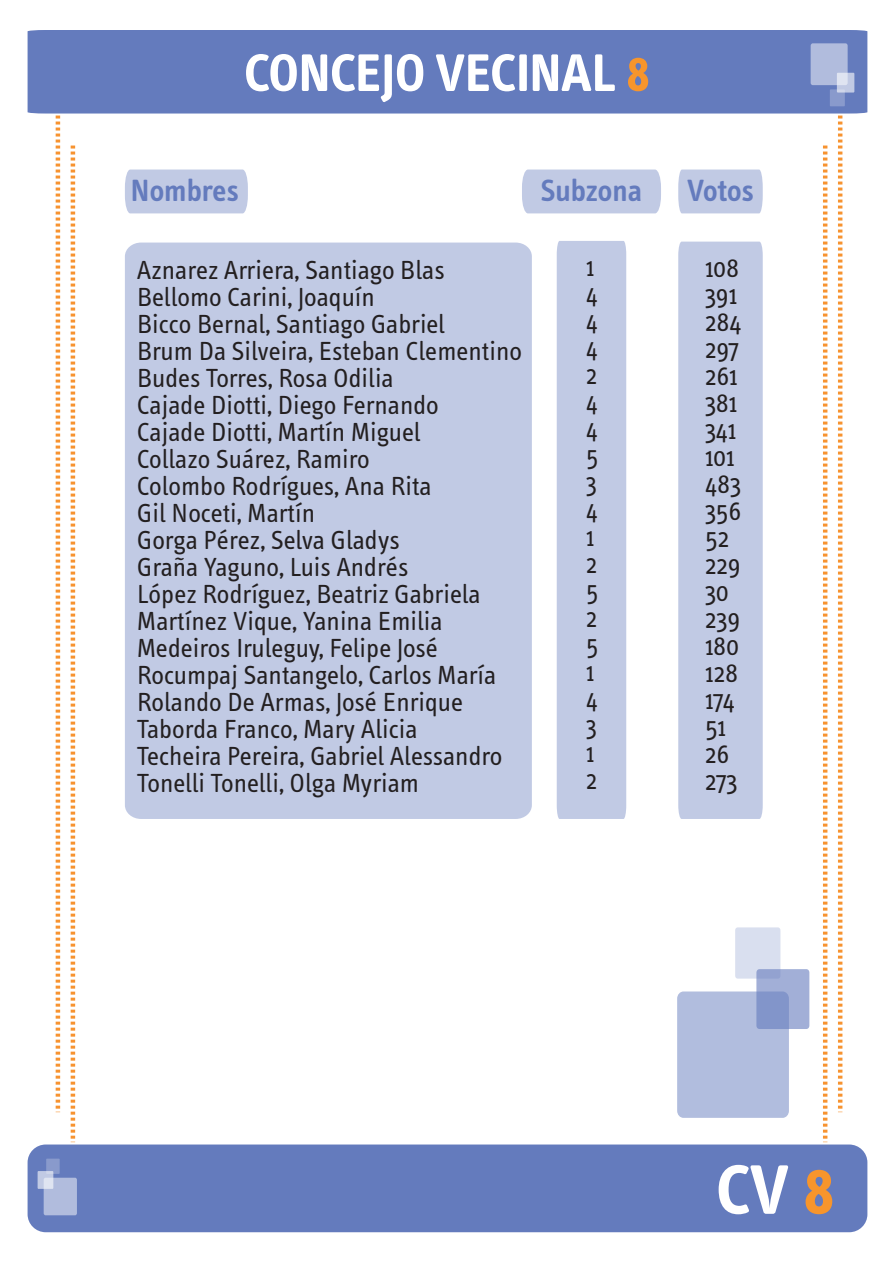
<style>
.page{position:relative;width:895px;height:1263px;background:#fff}
.page>*{position:absolute;margin:0;border:0;box-sizing:border-box;transform-origin:0 0}
.t1{font:71.4px "Info Text Bold Caps";color:#fff}
.t2{font:54px "Info Text Bold Caps";color:#fff}
.t3{font:600 31.5px "Info Text";color:#647bbd}
.t4{font:27px/27px "Info Text";color:#231f20}
.t5{font:27px/27px "Info Text";color:#231f20;scale:.96 1}
.s1{color:#f7952c}
</style>
<div class="page">
<div style="left:28px;top:1144px;width:839px;height:88px;background:#647bbd;border-radius:18px"></div>
<div style="left:44px;top:1178px;width:33px;height:37px;background:#b1bcdd;border-radius:2px"></div>
<svg style="left:38px;top:1171px;width:15px;height:18px"></svg>
<svg style="left:46px;top:1158px;width:14px;height:16px"></svg>
<div style="left:28px;top:30px;width:839px;height:84px;background:#647bbd"></div>
<div style="left:811px;top:43px;width:37px;height:42px;background:#b1bcdd;border-radius:2px"></div>
<svg style="left:837px;top:73px;width:17px;height:20px"></svg>
<svg style="left:830px;top:89px;width:15px;height:17px"></svg>
<div style="left:125px;top:243px;width:407px;height:576px;background:#c1cae4"></div>
<div style="left:125px;top:170px;width:123px;height:43px;background:#c1cae4"></div>
<div style="left:678px;top:170px;width:85px;height:43px;background:#c1cae4"></div>
<div style="left:678px;top:242px;width:85px;height:577px;background:#c1cae4"></div>
<div style="left:522px;top:170px;width:139px;height:43px;background:#c1cae4"></div>
<div style="left:557px;top:241px;width:69px;height:578px;background:#c1cae4"></div>
<svg style="left:823px;top:146px;width:4px;height:996px"></svg>
<svg style="left:838px;top:116px;width:4px;height:996px"></svg>
<svg style="left:71px;top:146px;width:4px;height:996px"></svg>
<svg style="left:56px;top:116px;width:4px;height:996px"></svg>
<div style="left:677px;top:991px;width:112px;height:127px;background:#b1bdde;border-radius:7px"></div>
<svg style="left:756px;top:969px;width:53px;height:60px;background:#95a4d1"></svg>
<svg style="left:735px;top:927px;width:45px;height:52px;background:#d2d9ec"></svg>
<h2 class="t2" style="left:245px;top:42px;width:407px">CONCEJO VECINAL <span class="s1">8</span></h2>
<p class="t3" style="left:541px;top:172px;width:103px">Subzona</p>
<p class="t3" style="left:131px;top:172px;width:110px">Nombres</p>
<p class="t3" style="left:687px;top:172px;width:68px">Votos</p>
<p class="t4" style="left:137px;top:257px;width:387px">Aznarez Arriera, Santiago Blas<br>Bellomo Carini, Joaquín<br>Bicco Bernal, Santiago Gabriel<br>Brum Da Silveira, Esteban Clementino<br>Budes Torres, Rosa Odilia<br>Cajade Diotti, Diego Fernando<br>Cajade Diotti, Martín Miguel<br>Collazo Suárez, Ramiro<br>Colombo Rodrígues, Ana Rita<br>Gil Noceti, Martín<br>Gorga Pérez, Selva Gladys<br>Graña Yaguno, Luis Andrés<br>López Rodríguez, Beatriz Gabriela<br>Martínez Vique, Yanina Emilia<br>Medeiros Iruleguy, Felipe José<br>Rocumpaj Santangelo, Carlos María<br>Rolando De Armas, José Enrique<br>Taborda Franco, Mary Alicia<br>Techeira Pereira, Gabriel Alessandro<br>Tonelli Tonelli, Olga Myriam</p>
<p class="t5" style="left:586px;top:253px;width:14px">1<br>4<br>4<br>4<br>2<br>4<br>4<br>5<br>3<br>4<br>1<br>2<br>5<br>2<br>5<br>1<br>4<br>3<br>1<br>2</p>
<p class="t4" style="left:705px;top:254px;width:38px">108<br>391<br>284<br>297<br>261<br>381<br>341<br>101<br>483<br>356<br>52<br>229<br>30<br>239<br>180<br>128<br>174<br>51<br>26<br>273</p>
<h1 class="t1" style="left:717px;top:1149px;width:120px">CV <span class="s1">8</span></h1>
</div>
